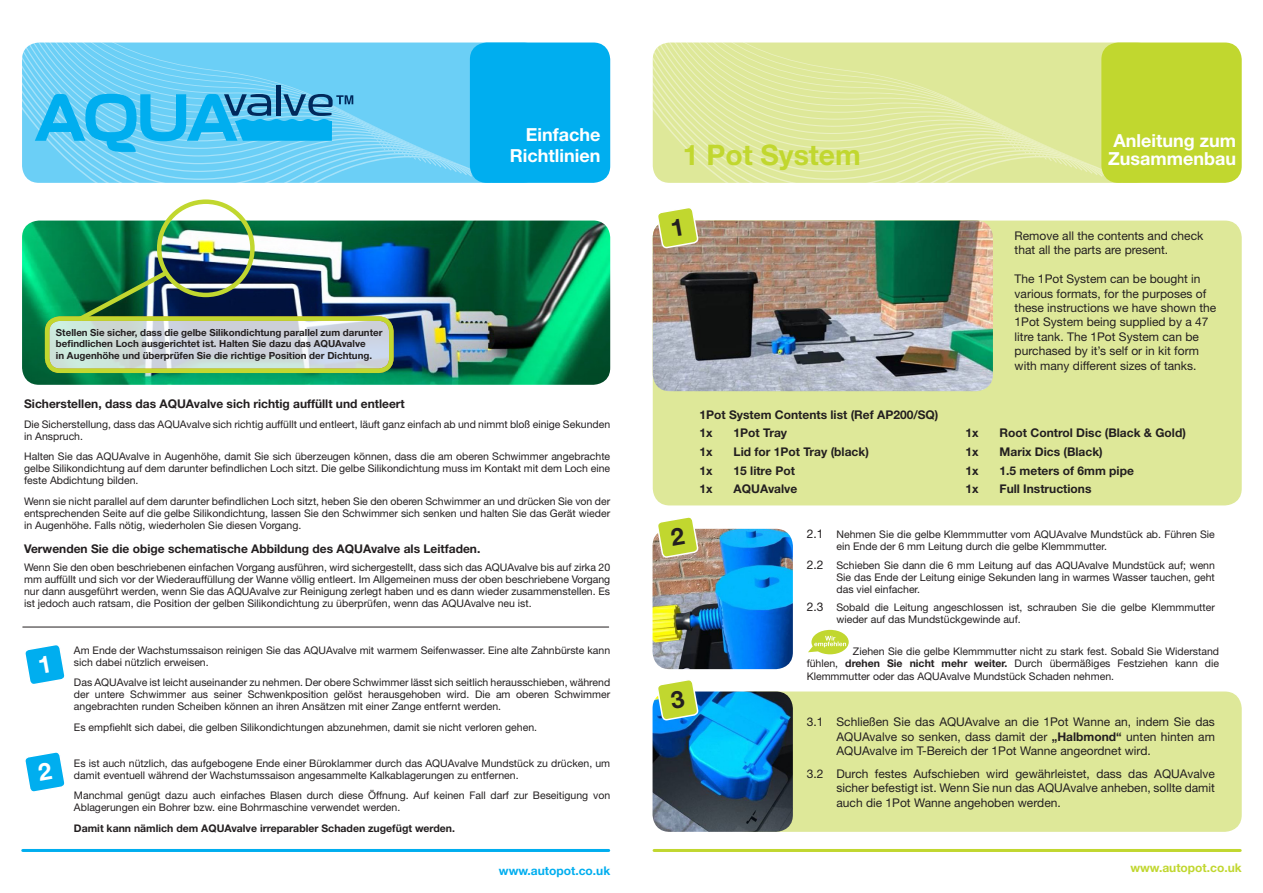
<style>
.page{position:relative;width:1263px;height:893px;background:#fff}
.page>*{position:absolute;margin:0;border:0;box-sizing:border-box;transform-origin:0 0}
.t1{font:700 28.35px "Helvetica Neue LT";color:#c1d72f}
.t2{font:700 18px "Helvetica Neue LT";color:#fff}
.t3{font:12px/14.4px "Helvetica Neue LT";color:#231f20}
.t4{font:700 12px "Helvetica Neue LT";color:#231f20}
.t5{font:700 12px "Helvetica Neue LT";color:#00aeef}
.t6{font:700 12px "Helvetica Neue LT";color:#c1d72f}
.t7{font:10.5px/12px "Helvetica Neue LT";color:#231f20}
.t8{font:700 10.5px "Helvetica Neue LT";color:#231f20}
.t9{font:700 9.75px/11.7px "Helvetica Neue LT";color:#231f20}
.s1{font-size:12px}
.s2{font-weight:700}
</style>
<div class="page">
<div style="left:653px;top:221px;width:589px;height:284px;background:#dee899;border-radius:17px"></div>
<img style="left:653px;top:221px;width:340px;height:170px">
<div style="left:730px;top:691px;width:512px;height:141px;background:#dee899;border-radius:17px"></div>
<svg style="left:663px;top:42px;width:424px;height:2px"></svg>
<div style="left:656px;top:44px;width:436px;height:5px;background:#dee899"></div>
<svg style="left:653px;top:49px;width:445px;height:5px;background:#dee89b"></svg>
<svg style="left:652px;top:54px;width:450px;height:5px;background:#dee89b"></svg>
<svg style="left:652px;top:59px;width:449px;height:5px;background:#dee89b"></svg>
<svg style="left:652px;top:64px;width:449px;height:5px;background:#dee89b"></svg>
<svg style="left:652px;top:69px;width:449px;height:5px;background:#dfe89c"></svg>
<svg style="left:652px;top:74px;width:462px;height:109px;background:#e0e99f"></svg>
<hr style="left:654px;top:849px;width:586px;height:3px;background:#c1d72f">
<img style="left:652px;top:529px;width:141px;height:140px">
<div style="left:1101px;top:43px;width:141px;height:140px;background:#c1d72f;border-radius:17px"></div>
<img style="left:652px;top:691px;width:141px;height:141px">
<hr style="left:23px;top:849px;width:586px;height:3px;background:#00aeef">
<img style="left:22px;top:221px;width:588px;height:164px">
<svg style="left:47px;top:319px;width:344px;height:52px;background:#ced9dc"></svg>
<div style="left:45px;top:316px;width:349px;height:57px;border:4px solid #c1d72f;border-radius:13px"></div>
<svg style="left:32px;top:42px;width:425px;height:2px"></svg>
<svg style="left:25px;top:44px;width:437px;height:5px;background:#6ed0f6"></svg>
<svg style="left:23px;top:49px;width:444px;height:5px;background:#6ecff6"></svg>
<svg style="left:22px;top:54px;width:449px;height:5px;background:#6ecff6"></svg>
<svg style="left:22px;top:59px;width:448px;height:5px;background:#6ed0f6"></svg>
<svg style="left:22px;top:64px;width:448px;height:5px;background:#6ed0f6"></svg>
<svg style="left:22px;top:69px;width:448px;height:5px;background:#6fd0f6"></svg>
<svg style="left:22px;top:74px;width:461px;height:146px"></svg>
<div style="left:470px;top:43px;width:140px;height:140px;background:#00aeef;border-radius:17px"></div>
<hr style="left:276px;top:85px;width:4px;height:31px;background:#00295c">
<svg style="left:35px;top:94px;width:318px;height:58px;background:#44bbeb"></svg>
<hr style="left:23px;top:627px;width:586px;height:1px;background:#231f20">
<div style="left:157px;top:199px;width:98px;height:98px;border:4px solid #c1d72f;border-radius:50%"></div>
<svg style="left:74px;top:267px;width:98px;height:58px;background:#428155"></svg>
<svg style="left:808px;top:630px;width:41px;height:24px"></svg>
<svg style="left:657px;top:208px;width:41px;height:53px;background:#c1c262"></svg>
<svg style="left:657px;top:503px;width:41px;height:68px"></svg>
<svg style="left:657px;top:666px;width:41px;height:67px"></svg>
<svg style="left:25px;top:645px;width:40px;height:39px"></svg>
<svg style="left:25px;top:752px;width:40px;height:40px"></svg>
<p class="t9" style="left:56px;top:326px;width:328px">Stellen Sie sicher, dass die gelbe Silikondichtung parallel zum darunter befindlichen Loch ausgerichtet ist. Halten Sie dazu das AQUAvalve<br>in Augenhöhe und überprüfen Sie die richtige Position der Dichtung.</p>
<p class="t4" style="left:24px;top:396px;width:382px">Sicherstellen, dass das AQUAvalve sich richtig auffüllt und entleert</p>
<p class="t2" style="left:526px;top:124px;width:76px">Einfache</p>
<p class="t2" style="left:510px;top:145px;width:92px">Richtlinien</p>
<p class="t7" style="left:24px;top:418px;width:588px">Die Sicherstellung, dass das AQUAvalve sich richtig auffüllt und entleert, läuft ganz einfach ab und nimmt bloß einige Sekunden in Anspruch.</p>
<p class="t7" style="left:24px;top:450px;width:588px;text-align:justify">Halten Sie das AQUAvalve in Augenhöhe, damit Sie sich überzeugen können, dass die am oberen Schwimmer angebrachte gelbe Silikondichtung auf dem darunter befindlichen Loch sitzt. Die gelbe Silikondichtung muss im Kontakt mit dem Loch eine feste Abdichtung bilden.</p>
<p class="t7" style="left:24px;top:495px;width:587px;text-align:justify">Wenn sie nicht parallel auf dem darunter befindlichen Loch sitzt, heben Sie den oberen Schwimmer an und drücken Sie von der entsprechenden Seite auf die gelbe Silikondichtung, lassen Sie den Schwimmer sich senken und halten Sie das Gerät wieder in Augenhöhe. Falls nötig, wiederholen Sie diesen Vorgang.</p>
<p class="t7" style="left:24px;top:561px;width:588px;text-align:justify">Wenn Sie den oben beschriebenen einfachen Vorgang ausführen, wird sichergestellt, dass sich das AQUAvalve bis auf zirka 20 mm auffüllt und sich vor der Wiederauffüllung der Wanne völlig entleert. Im Allgemeinen muss der oben beschriebene Vorgang nur dann ausgeführt werden, wenn Sie das AQUAvalve zur Reinigung zerlegt haben und es dann wieder zusammenstellen. Es ist jedoch auch ratsam, die Position der gelben Silikondichtung zu überprüfen, wenn das AQUAvalve neu ist.</p>
<p class="t4" style="left:24px;top:541px;width:458px">Verwenden Sie die obige schematische Abbildung des AQUAvalve als Leitfaden.</p>
<p class="t7" style="left:74px;top:644px;width:538px">Am Ende der Wachstumssaison reinigen Sie das AQUAvalve mit warmem Seifenwasser. Eine alte Zahnbürste kann sich dabei nützlich erweisen.</p>
<p class="t7" style="left:74px;top:676px;width:538px;text-align:justify">Das AQUAvalve ist leicht auseinander zu nehmen. Der obere Schwimmer lässt sich seitlich herausschieben, während der untere Schwimmer aus seiner Schwenkposition gelöst herausgehoben wird. Die am oberen Schwimmer angebrachten runden Scheiben können an ihren Ansätzen mit einer Zange entfernt werden.</p>
<p class="t7" style="left:74px;top:721px;width:465px">Es empfiehlt sich dabei, die gelben Silikondichtungen abzunehmen, damit sie nicht verloren gehen.</p>
<p class="t7" style="left:74px;top:757px;width:538px">Es ist auch nützlich, das aufgebogene Ende einer Büroklammer durch das AQUAvalve Mundstück zu drücken, um damit eventuell während der Wachstumssaison angesammelte Kalkablagerungen zu entfernen.</p>
<p class="t7" style="left:74px;top:789px;width:538px">Manchmal genügt dazu auch einfaches Blasen durch diese Öffnung. Auf keinen Fall darf zur Beseitigung von<br>Ablagerungen ein Bohrer bzw. eine Bohrmaschine verwendet werden.</p>
<p class="t8" style="left:74px;top:821px;width:383px">Damit kann nämlich dem AQUAvalve irreparabler Schaden zugefügt werden.</p>
<p class="t1" style="left:683px;top:137px;width:180px">1 Pot System</p>
<p class="t4" style="left:699px;top:407px;width:240px">1Pot System Contents list (Ref AP200/SQ)</p>
<p class="t4" style="left:699px;top:426px;width:15px">1x</p>
<p class="t4" style="left:733px;top:426px;width:55px">1Pot Tray</p>
<p class="t4" style="left:699px;top:444px;width:15px">1x</p>
<p class="t4" style="left:733px;top:444px;width:137px">Lid for 1Pot Tray (black)</p>
<p class="t4" style="left:699px;top:463px;width:15px">1x</p>
<p class="t4" style="left:733px;top:463px;width:63px">15 litre Pot</p>
<p class="t4" style="left:699px;top:482px;width:15px">1x</p>
<p class="t4" style="left:733px;top:482px;width:65px">AQUAvalve</p>
<p class="t2" style="left:1114px;top:129px;width:124px">Anleitung zum</p>
<p class="t2" style="left:1108px;top:147px;width:129px">Zusammenbau</p>
<p class="t3" style="left:1015px;top:228px;width:190px">Remove all the contents and check that all the parts are present.</p>
<p class="t3" style="left:1015px;top:271px;width:203px">The 1Pot System can be bought in various formats, for the purposes of these instructions we have shown the 1Pot System being supplied by a 47 litre tank. The 1Pot System can be purchased by it’s self or in kit form with many different sizes of tanks.</p>
<p class="t4" style="left:965px;top:426px;width:15px">1x</p>
<p class="t4" style="left:999px;top:426px;width:188px">Root Control Disc (Black &amp; Gold)</p>
<p class="t4" style="left:965px;top:444px;width:15px">1x</p>
<p class="t4" style="left:999px;top:444px;width:105px">Marix Dics (Black)</p>
<p class="t4" style="left:965px;top:463px;width:15px">1x</p>
<p class="t4" style="left:999px;top:463px;width:136px">1.5 meters of 6mm pipe</p>
<p class="t4" style="left:965px;top:482px;width:15px">1x</p>
<p class="t4" style="left:999px;top:482px;width:93px">Full Instructions</p>
<p class="t7" style="left:836px;top:528px;width:380px;text-indent:-30px"><span class="s1">2.1</span> Nehmen Sie die gelbe Klemmmutter vom AQUAvalve Mundstück ab. Führen Sie ein Ende der 6 mm Leitung durch die gelbe Klemmmutter.</p>
<p class="t7" style="left:836px;top:559px;width:380px;text-align:justify;text-indent:-30px"><span class="s1">2.2</span> Schieben Sie dann die 6 mm Leitung auf das AQUAvalve Mundstück auf; wenn Sie das Ende der Leitung einige Sekunden lang in warmes Wasser tauchen, geht das viel einfacher.</p>
<p class="t7" style="left:836px;top:601px;width:380px;text-indent:-30px"><span class="s1">2.3</span> Sobald die Leitung angeschlossen ist, schrauben Sie die gelbe Klemmmutter wieder auf das Mundstückgewinde auf.</p>
<p class="t7" style="left:807px;top:644px;width:414px;line-height:12.6px;text-align:justify;text-indent:46px">Ziehen Sie die gelbe Klemmmutter nicht zu stark fest. Sobald Sie Widerstand fühlen, <span class="s2">drehen Sie nicht mehr weiter.</span> Durch übermäßiges Festziehen kann die Klemmmutter oder das AQUAvalve Mundstück Schaden nehmen.</p>
<p class="t3" style="left:836px;top:714px;width:380px;text-align:justify;text-indent:-30px">3.1 Schließen Sie das AQUAvalve an die 1Pot Wanne an, indem Sie das AQUAvalve so senken, dass damit der <span class="s2">„Halbmond“</span> unten hinten am AQUAvalve im T-Bereich der 1Pot Wanne angeordnet wird.</p>
<p class="t3" style="left:836px;top:766px;width:380px;text-align:justify;text-indent:-30px">3.2 Durch festes Aufschieben wird gewährleistet, dass das AQUAvalve sicher befestigt ist. Wenn Sie nun das AQUAvalve anheben, sollte damit auch die 1Pot Wanne angehoben werden.</p>
<p class="t5" style="left:499px;top:863px;width:113px">www.autopot.co.uk</p>
<p class="t6" style="left:1130px;top:860px;width:113px">www.autopot.co.uk</p>
</div>
